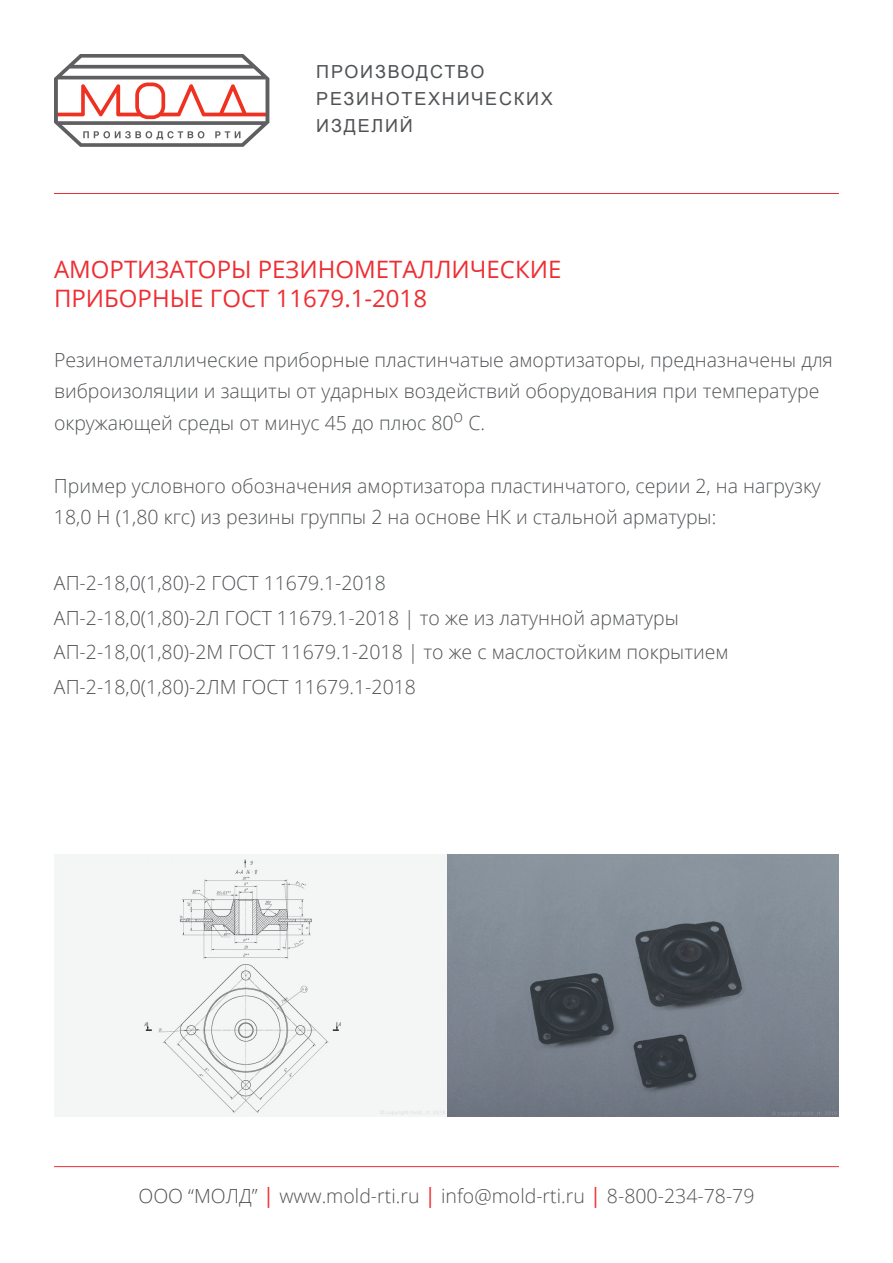
<style>
.page{position:relative;width:893px;height:1263px;background:#fff}
.page>*{position:absolute;margin:0;border:0;box-sizing:border-box;transform-origin:0 0}
.t1{font:24px/28.8px "Open Sans";color:#ee2e33}
.t2{font:300 19.5px/31.5px "Open Sans";color:#505356}
.t3{font:18px/27px "Arial";letter-spacing:.1em;color:#505356}
.s1{font-weight:400;font-size:21px;color:#ee2e33}
</style>
<div class="page">
<hr style="left:54px;top:193px;width:785px;height:1px;background:#ee2e33">
<img style="left:54px;top:855px;width:785px;height:261px">
<hr style="left:54px;top:1166px;width:785px;height:1px;background:#ee2e33">
<svg style="left:54px;top:54px;width:215px;height:93px"></svg>
<p class="t3" style="left:316px;top:59px;width:238px">ПРОИЗВОДСТВО<br>РЕЗИНОТЕХНИЧЕСКИХ<br>ИЗДЕЛИЙ</p>
<p class="t1" style="left:54px;top:254px;width:509px">АМОРТИЗАТОРЫ РЕЗИНОМЕТАЛЛИЧЕСКИЕ<br>ПРИБОРНЫЕ ГОСТ 11679.1-2018</p>
<p class="t2" style="left:54px;top:343px;width:780px">Резинометаллические приборные пластинчатые амортизаторы, предназначены для виброизоляции и защиты от ударных воздействий оборудования при температуре окружающей среды от минус 45 до плюс 80<sup>о</sup> С.</p>
<p class="t2" style="left:54px;top:469px;width:768px">Пример условного обозначения амортизатора пластинчатого, серии 2, на нагрузку<br>18,0 Н (1,80 кгс) из резины группы 2 на основе НК и стальной арматуры:</p>
<p class="t2" style="left:54px;top:565px;width:676px;line-height:34.5px">АП-2-18,0(1,80)-2 ГОСТ 11679.1-2018<br>АП-2-18,0(1,80)-2Л ГОСТ 11679.1-2018 | то же из латунной арматуры АП-2-18,0(1,80)-2М ГОСТ 11679.1-2018 | то же с маслостойким покрытием АП-2-18,0(1,80)-2ЛМ ГОСТ 11679.1-2018</p>
<p class="t2" style="left:138px;top:1179px;width:618px">ООО “МОЛД” <span class="s1">|</span> www.mold-rti.ru <span class="s1">|</span> info@mold-rti.ru <span class="s1">|</span> 8-800-234-78-79</p>
</div>
